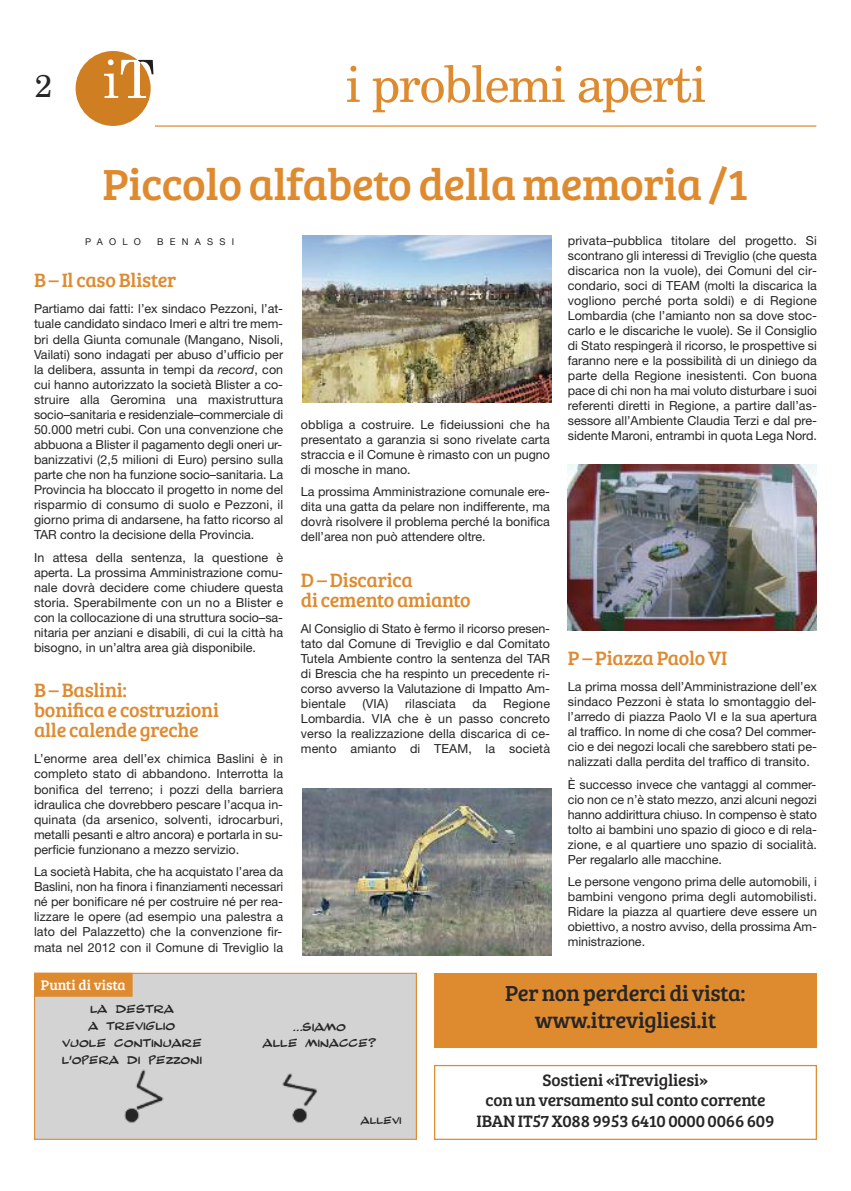
<style>
.page{position:relative;width:851px;height:1191px;background:#fff}
.page>*{position:absolute;margin:0;border:0;box-sizing:border-box;transform-origin:0 0}
.t1{font:50px "Century Schoolbook BT";letter-spacing:-.025em;color:#de8b30}
.t2{font:45px "Bree Serif";letter-spacing:-.01em;color:#de8b30}
.t3{font:31.5px "Century Schoolbook BT";color:#272526}
.t4{font:22.5px/27px "Bree Serif";letter-spacing:-.01em;color:#272526;text-align:center}
.t5{font:20px/20px "Bree Serif";letter-spacing:-.01em;color:#de8b30}
.t6{font:17.12px/20.5px "Bree Serif";letter-spacing:-.01em;color:#272526;text-align:center}
.t7{font:14.38px "Bree Serif";color:#fff}
.t8{font:12.5px/15px "Helvetica Neue LT Std";color:#272526;text-align:justify}
.t9{font:12.5px/16.8px "Comic Strip MN";color:#272526;text-align:center}
.t10{font:11.25px "Comic Strip MN";color:#272526}
.t11{font:9.38px "Helvetica Neue LT Std";letter-spacing:.665em;color:#272526}
.s1{font-style:italic}
</style>
<div class="page">
<svg style="left:76px;top:51px;width:77px;height:75px"></svg>
<hr style="left:155px;top:125px;width:661px;height:2px;background:#de8b30">
<div style="left:434px;top:1065px;width:382px;height:75px;border:1px solid #de8b30"></div>
<div style="left:36px;top:974px;width:379px;height:163px;background:#d3d3d3"></div>
<div style="left:34px;top:972px;width:383px;height:167px;border:1px solid #de8b30"></div>
<div style="left:34px;top:972px;width:99px;height:24px;background:#de8b30"></div>
<img style="left:567px;top:464px;width:249px;height:166px">
<img style="left:302px;top:236px;width:249px;height:166px">
<img style="left:302px;top:788px;width:249px;height:167px">
<div style="left:434px;top:972px;width:382px;height:75px;background:#de8b30"></div>
<h3 class="t3" style="left:35px;top:74px;width:19px">2</h3>
<h1 class="t1" style="left:345px;top:66px;width:362px">i problemi aperti</h1>
<h2 class="t2" style="left:102px;top:168px;width:646px">Piccoloalfabetodellamemoria/1</h2>
<p class="t11" style="left:85px;top:238px;width:57px">pAolo</p>
<p class="t11" style="left:157px;top:238px;width:79px">beNAssi</p>
<h3 class="t5" style="left:34px;top:273px;width:144px">B– Il casoBlister</h3>
<p class="t8" style="left:34px;top:303px;width:250px">partiamo dai fatti: l’ex sindaco pezzoni, l’at&shy;tuale candidato sindaco imeri e altri tre mem&shy;bri della giunta comunale (Mangano, Nisoli, Vailati) sono indagati per abuso d’ufficio per la delibera, assunta in tempi da <span class="s1">record</span>, con cui hanno autorizzato la società blister a co&shy;struire alla geromina una maxistruttura socio–sanitaria e residenziale–commerciale di 50.000 metri cubi. Con una convenzione che abbuona a blister il pagamento degli oneri ur&shy;banizzativi (2,5 milioni di euro) persino sulla parte che non ha funzione socio–sanitaria. la provincia ha bloccato il progetto in nome del risparmio di consumo di suolo e pezzoni, il giorno prima di andarsene, ha fatto ricorso al TAr contro la decisione della provincia.</p>
<p class="t8" style="left:34px;top:551px;width:250px">in attesa della sentenza, la questione è aperta. la prossima Amministrazione comu&shy;nale dovrà decidere come chiudere questa storia. sperabilmente con un no a blister e con la collocazione di una struttura socio–sa&shy;nitaria per anziani e disabili, di cui la città ha bisogno, in un’altra area già disponibile.</p>
<h3 class="t5" style="left:34px;top:683px;width:186px">B–Baslini:<br>bonificae costruzioni alle calende greche</h3>
<p class="t8" style="left:34px;top:752px;width:250px">l’enorme area dell’ex chimica baslini è in completo stato di abbandono. interrotta la bonifica del terreno; i pozzi della barriera idraulica che dovrebbero pescare l’acqua in&shy;quinata (da arsenico, solventi, idrocarburi, metalli pesanti e altro ancora) e portarla in su&shy;perficie funzionano a mezzo servizio.</p>
<p class="t8" style="left:34px;top:865px;width:250px">la società Habita, che ha acquistato l’area da baslini, non ha finora i finanziamenti necessari né per bonificare né per costruire né per rea&shy;lizzare le opere (ad esempio una palestra a lato del palazzetto) che la convenzione fir&shy;mata nel 2012 con il Comune di Treviglio la</p>
<p class="t8" style="left:301px;top:418px;width:250px">obbliga a costruire. le fideiussioni che ha presentato a garanzia si sono rivelate carta straccia e il Comune è rimasto con un pugno di mosche in mano.</p>
<p class="t8" style="left:301px;top:486px;width:250px">la prossima Amministrazione comunale ere&shy;dita una gatta da pelare non indifferente, ma dovrà risolvere il problema perché la bonifica dell’area non può attendere oltre.</p>
<h3 class="t5" style="left:301px;top:572px;width:171px">D–Discarica<br>di cementoamianto</h3>
<p class="t8" style="left:301px;top:622px;width:250px">Al Consiglio di stato è fermo il ricorso presen&shy;tato dal Comune di Treviglio e dal Comitato Tutela Ambiente contro la sentenza del TAr di brescia che ha respinto un precedente ri&shy;corso avverso la Valutazione di impatto Am&shy;bientale</p>
<p class="t8" style="left:362px;top:697px;width:27px">(ViA)</p>
<p class="t8" style="left:405px;top:697px;width:52px">rilasciata</p>
<p class="t8" style="left:472px;top:697px;width:16px">da</p>
<p class="t8" style="left:301px;top:697px;width:250px;text-indent:202px">regione lombardia. ViA che è un passo concreto verso la realizzazione della discarica di ce&shy;mento amianto di TeAM, la società</p>
<p class="t8" style="left:567px;top:234px;width:250px">privata–pubblica titolare del progetto. si scontrano gli interessi di Treviglio (che questa discarica non la vuole), dei Comuni del cir&shy;condario, soci di TeAM (molti la discarica la vogliono perché porta soldi) e di regione lombardia (che l’amianto non sa dove stoc&shy;carlo e le discariche le vuole). se il Consiglio di stato respingerà il ricorso, le prospettive si faranno nere e la possibilità di un diniego da parte della regione inesistenti. Con buona pace di chi non ha mai voluto disturbare i suoi referenti diretti in regione, a partire dall’as&shy;sessore all’Ambiente Claudia Terzi e dal pre&shy;sidente Maroni, entrambi in quota lega Nord.</p>
<h3 class="t5" style="left:567px;top:651px;width:161px">P–PiazzaPaoloVI</h3>
<p class="t8" style="left:567px;top:680px;width:250px">la prima mossa dell’Amministrazione dell’ex sindaco pezzoni è stata lo smontaggio del&shy;l’arredo di piazza paolo Vi e la sua apertura al traffico. in nome di che cosa? del commer&shy;cio e dei negozi locali che sarebbero stati pe&shy;nalizzati dalla perdita del traffico di transito.</p>
<p class="t8" style="left:567px;top:778px;width:250px">È successo invece che vantaggi al commer&shy;cio non ce n’è stato mezzo, anzi alcuni negozi hanno addirittura chiuso. in compenso è stato tolto ai bambini uno spazio di gioco e di rela&shy;zione, e al quartiere uno spazio di socialità. per regalarlo alle macchine.</p>
<p class="t8" style="left:567px;top:875px;width:250px">le persone vengono prima delle automobili, i bambini vengono prima degli automobilisti. ridare la piazza al quartiere deve essere un obiettivo, a nostro avviso, della prossima Am&shy;ministrazione.</p>
<p class="t7" style="left:41px;top:980px;width:86px">Punti di vista</p>
<p class="t9" style="left:62px;top:1000px;width:142px">LA DESTRA<br>A TREVIGLIO<br>VUOLE CONTINUARE<br>L’OPERA DI PEZZONI</p>
<p class="t9" style="left:263px;top:1018px;width:115px">…SIAMO<br>ALLE MINACCE?</p>
<p class="t10" style="left:361px;top:1113px;width:42px">ALLEVI</p>
<h3 class="t4" style="left:505px;top:983px;width:242px">Pernonperdercidi vista: www.itrevigliesi.it</h3>
<h3 class="t6" style="left:476px;top:1071px;width:299px">Sostieni «iTrevigliesi» conunversamento sul conto corrente<br>IBANIT57X088 9953 6410 0000 0066 609</h3>
</div>
